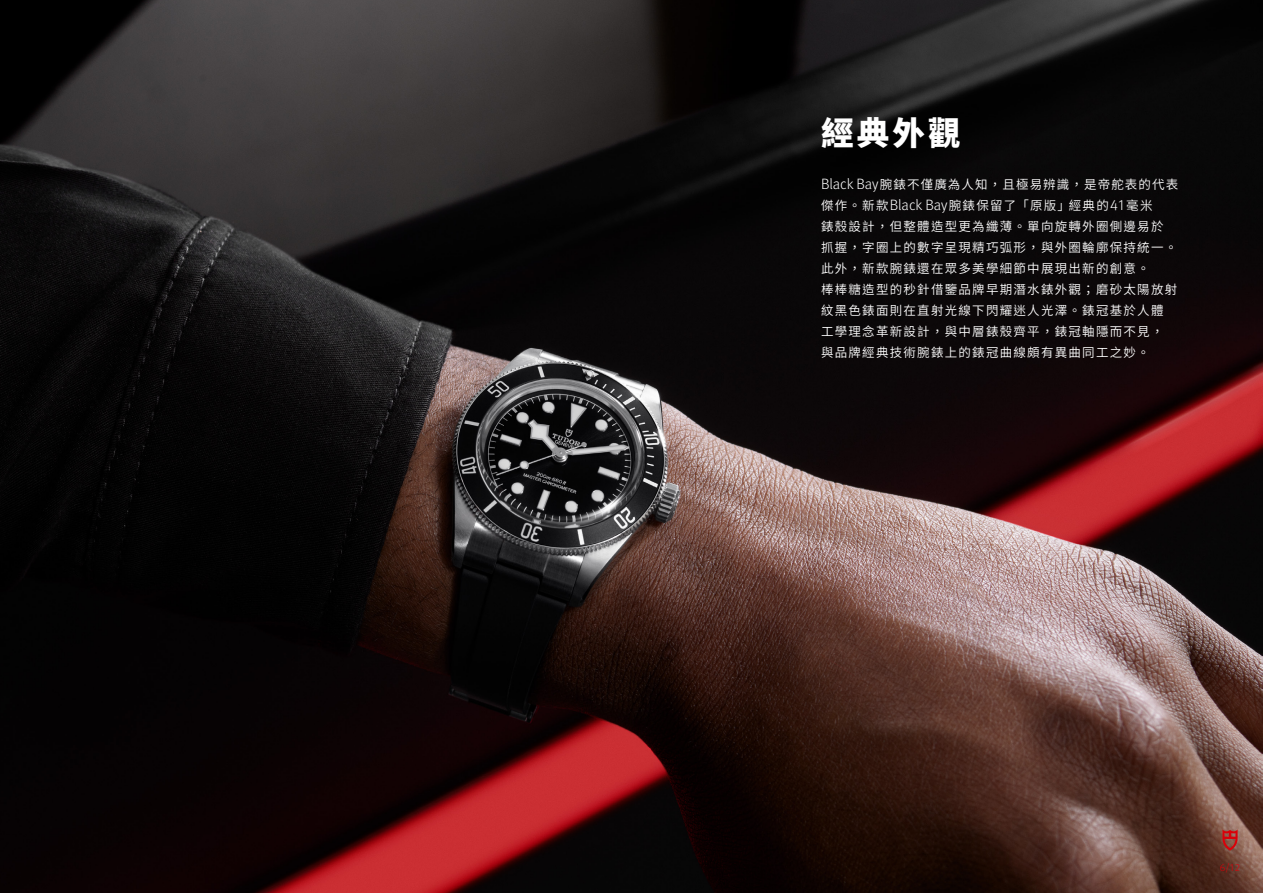
<style>
.page{position:relative;width:1263px;height:893px;background:#fff}
.page>*{position:absolute;margin:0;border:0;box-sizing:border-box;transform-origin:0 0}
.t1{font:900 32.55px "Noto Sans CJ Ktc";color:#fff}
.t2{font:600 12.45px/21px "Noto Sans CJ Ktc";letter-spacing:.1em;color:#fff}
.t3{font:300 10.5px "Meta Pro";color:#da0009}
.s1{font-family:"Meta Pro";font-weight:300;font-size:15px}
</style>
<div class="page">
<img style="left:0;top:0;width:1263px;height:893px">
<svg style="left:1222px;top:829px;width:15px;height:21px"></svg>
<h1 class="t1" style="left:821px;top:115px;width:141px">經典外觀</h1>
<p class="t2" style="left:821px;top:174px;width:359px"><span class="s1">Black Bay</span>腕錶不僅廣為人知，且極易辨識，是帝舵表的代表傑作。新款<span class="s1">Black Bay</span>腕錶保留了「原版」經典的<span class="s1">41</span>毫米<br>錶殼設計，但整體造型更為纖薄。單向旋轉外圈側邊易於抓握，字圈上的數字呈現精巧弧形，與外圈輪廓保持統一。此外，新款腕錶還在眾多美學細節中展現出新的創意。<br>棒棒糖造型的秒針借鑒品牌早期潛水錶外觀；磨砂太陽放射紋黑色錶面則在直射光線下閃耀迷人光澤。錶冠基於人體工學理念革新設計，與中層錶殼齊平，錶冠軸隱而不見，與品牌經典技術腕錶上的錶冠曲線頗有異曲同工之妙。</p>
<p class="t3" style="left:1219px;top:859px;width:23px">6/12</p>
<p class="t3" style="left:1220px;top:860px;width:22px">6/12</p>
</div>
